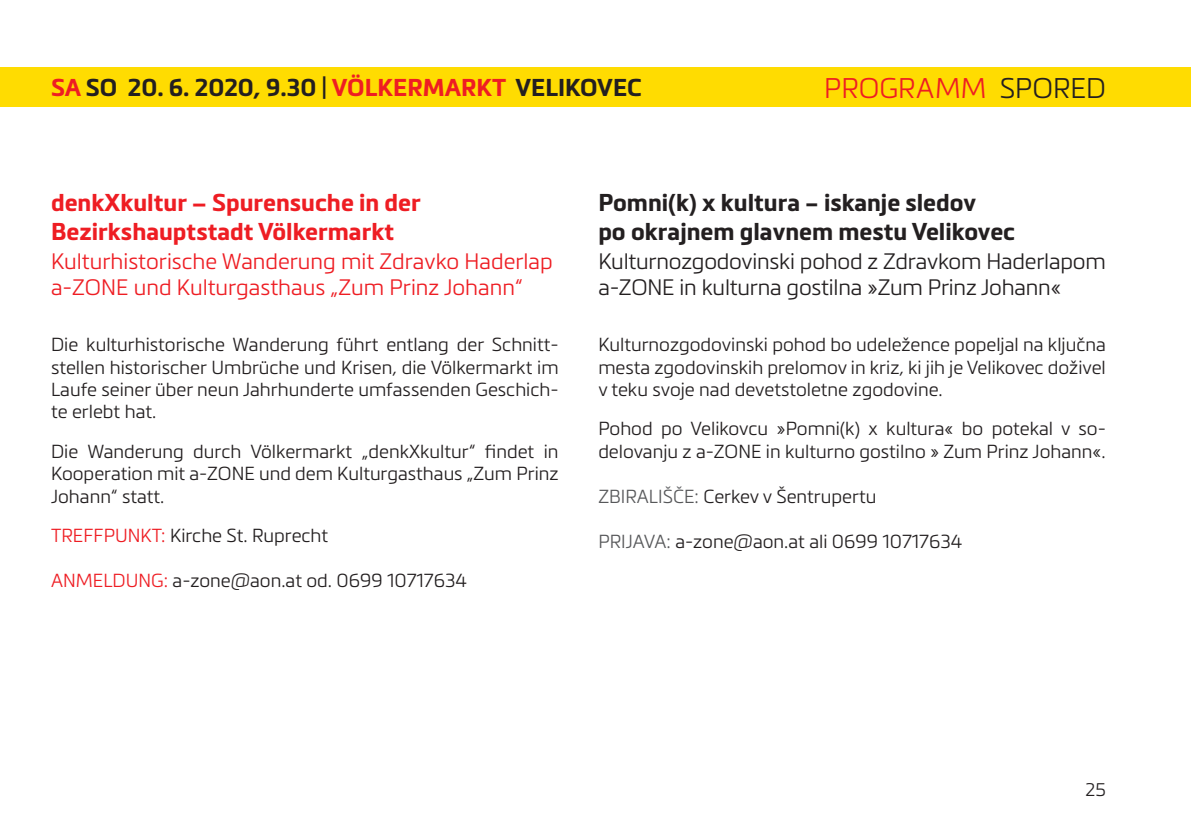
<style>
.page{position:relative;width:1191px;height:840px;background:#fff}
.page>*{position:absolute;margin:0;border:0;box-sizing:border-box;transform-origin:0 0}
.t1{font:300 28px "Metronic Land Kaernten";color:#ee1d23}
.t2{font:700 24px/28.8px "Metronic Land Kaernten";color:#231f20}
.t3{font:700 24px/28.8px "Metronic Land Kaernten";color:#ee1d23}
.t4{font:300 22px/26px "Metronic Land Kaernten";color:#ee1d23}
.t5{font:300 22px/26px "Metronic Land Kaernten";letter-spacing:-.01em;color:#231f20}
.t6{font:300 18.6px/22.4px "Metronic Land Kaernten";color:#231f20;text-align:justify}
.t7{font:300 18px "Metronic Land Kaernten";color:#231f20}
.s1{color:#ee1d23}
.s2{color:#231f20}
.s3{color:#57585a}
</style>
<div class="page">
<div style="left:0;top:67px;width:1191px;height:39px;background:#ffdc01"></div>
<p class="t2" style="left:51px;top:73px;width:592px"><span class="s1">SA</span> SO 20. 6. 2020, 9.30 | <span class="s1">VÖLKERMARKT</span> VELIKOVEC</p>
<h1 class="t1" style="left:824px;top:70px;width:283px">PROGRAMM <span class="s2">SPORED</span></h1>
<p class="t3" style="left:51px;top:188px;width:371px">denkXkultur − Spurensuche in der<br>Bezirkshauptstadt Völkermarkt</p>
<p class="t4" style="left:51px;top:247px;width:503px">Kulturhistorische Wanderung mit Zdravko Haderlap a-ZONE und Kulturgasthaus „Zum Prinz Johann“</p>
<p class="t6" style="left:51px;top:332px;width:509px">Die kulturhistorische Wanderung führt entlang der Schnitt&shy;stellen historischer Umbrüche und Krisen, die Völkermarkt im Laufe seiner über neun Jahrhunderte umfassenden Geschich&shy;te erlebt hat.</p>
<p class="t6" style="left:51px;top:439px;width:509px">Die Wanderung durch Völkermarkt „denkXkultur“ findet in Kooperation mit a-ZONE und dem Kulturgasthaus „Zum Prinz Johann“ statt.</p>
<p class="t6" style="left:51px;top:523px;width:279px"><span class="s1">TREFFPUNKT:</span> Kirche St. Ruprecht</p>
<p class="t6" style="left:51px;top:568px;width:417px"><span class="s1">ANMELDUNG:</span> a-zone@aon.at od. 0699 10717634</p>
<p class="t2" style="left:598px;top:187px;width:418px">Pomni(k) x kultura – iskanje sledov<br>po okrajnem glavnem mestu Velikovec</p>
<p class="t5" style="left:598px;top:247px;width:509px">Kulturnozgodovinski pohod z Zdravkom Haderlapom a-ZONE in kulturna gostilna »Zum Prinz Johann«</p>
<p class="t6" style="left:598px;top:332px;width:509px">Kulturnozgodovinski pohod bo udeležence popeljal na ključna mesta zgodovinskih prelomov in kriz, ki jih je Velikovec doživel v teku svoje nad devetstoletne zgodovine.</p>
<p class="t6" style="left:598px;top:416px;width:509px">Pohod po Velikovcu »Pomni(k) x kultura« bo potekal v so - de lovanju z a-ZONE in kulturno gostilno » Zum Prinz Johann«.</p>
<p class="t6" style="left:598px;top:484px;width:279px"><span class="s3">ZBIRALIŠČE:</span> Cerkev v Šentrupertu</p>
<p class="t6" style="left:598px;top:528px;width:365px"><span class="s3">PRIJAVA:</span> a-zone@aon.at ali 0699 10717634</p>
<p class="t7" style="left:1085px;top:777px;width:22px">25</p>
</div>
